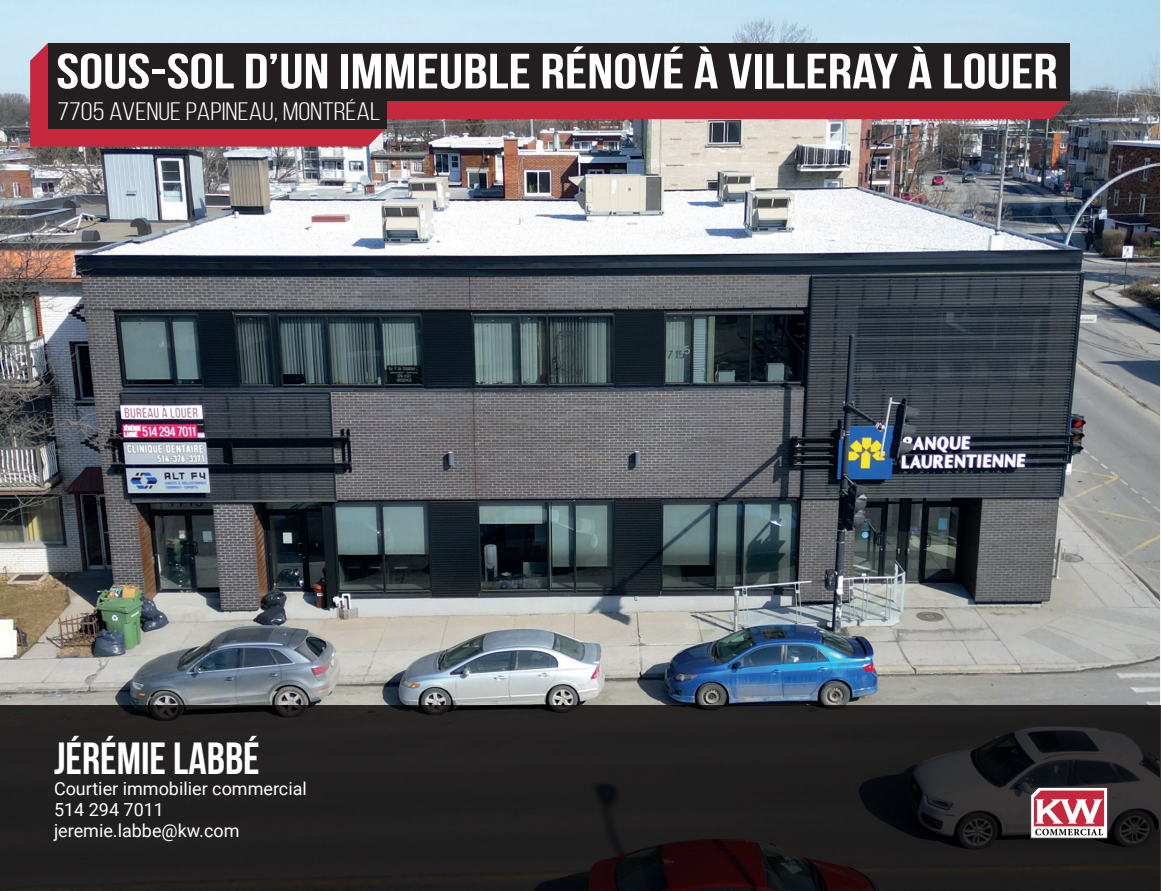
<style>
.page{position:relative;width:1161px;height:891px;background:#fff}
.page>*{position:absolute;margin:0;border:0;box-sizing:border-box;transform-origin:0 0}
.t1{font:700 49.5px "Bebas Neue";color:#fff;scale:1.23 1}
.t2{font:700 45px "Bebas Neue";color:#fff}
.t3{font:25.2px "Bebas Neue";color:#fff;scale:1.23 1}
.t4{font:18px/21px "Roboto";color:#fff}
</style>
<div class="page">
<img style="left:0;top:0;width:1160px;height:706px">
<svg style="left:0;top:706px;width:1161px;height:185px;background:#1f1d1e"></svg>
<img style="left:1011px;top:787px;width:117px;height:51px">
<svg style="left:30px;top:43px;width:356px;height:104px;background:#bd3044"></svg>
<div style="left:387px;top:101px;width:683px;height:18px;background:#c5283d"></div>
<div style="left:48px;top:43px;width:1022px;height:58px;background:#231f20"></div>
<div style="left:48px;top:101px;width:339px;height:27px;background:#231f20"></div>
<h1 class="t1" style="left:56px;top:44px;width:816px">SOUS-SOL D’UN IMMEUBLE RÉNOVÉ À VILLERAY À LOUER</h1>
<h3 class="t3" style="left:57px;top:98px;width:264px">7705 AVENUE PAPINEAU, MONTRÉAL</h3>
<h2 class="t2" style="left:54px;top:734px;width:207px">JÉRÉMIE LABBÉ</h2>
<p class="t4" style="left:54px;top:777px;width:254px">Courtier immobilier commercial<br>514 294 7011 jeremie.labbe@kw.com</p>
</div>
